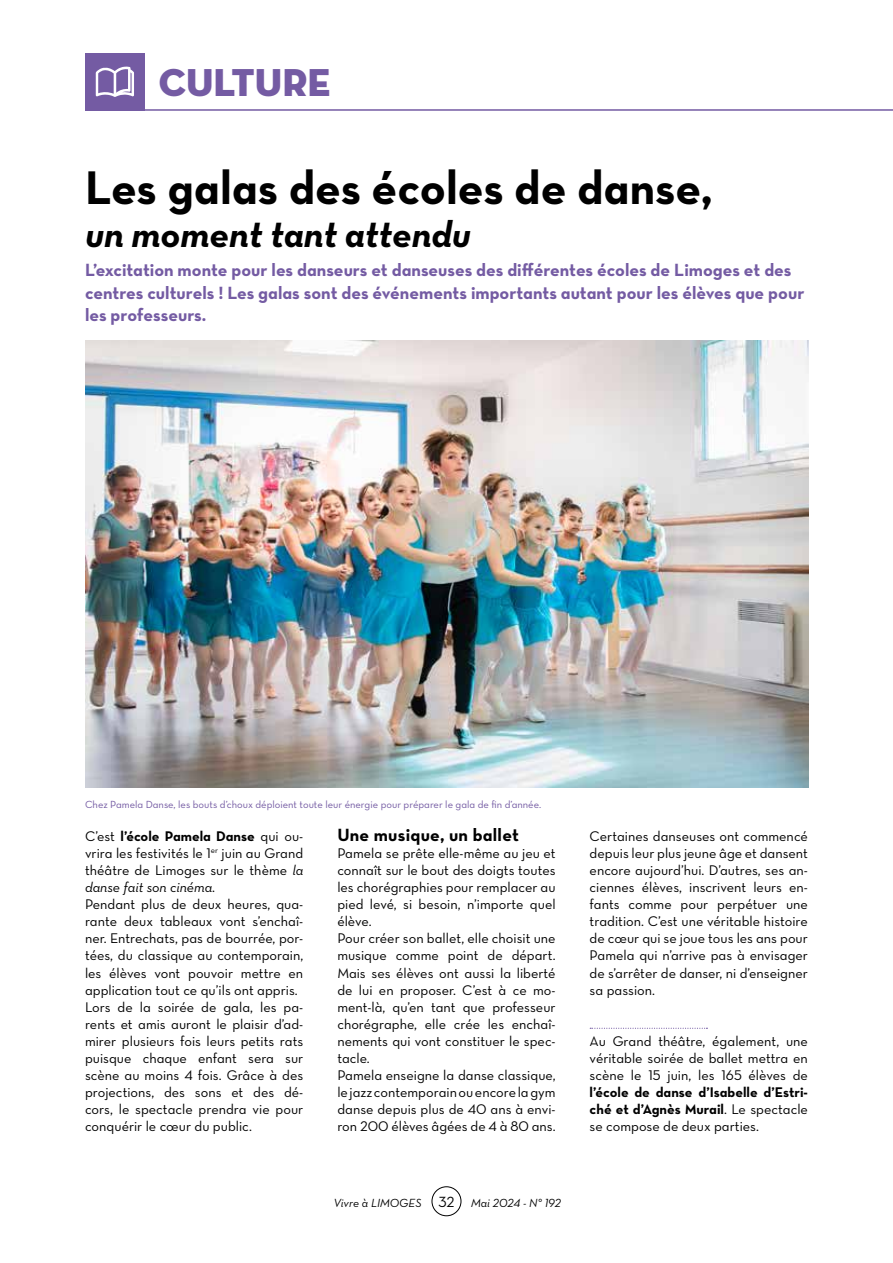
<style>
.page{position:relative;width:893px;height:1263px;background:#fff}
.page>*{position:absolute;margin:0;border:0;box-sizing:border-box;transform-origin:0 0}
.t1{font:48px "Neutra Text Bold Alt";color:#000}
.t2{font:39.6px "Neutra Disp Titling";color:#745ba3}
.t3{font:37.5px "Neutra Text Bold Italic Alt";color:#000}
.t4{font:18px/22.5px "Neutra Text Bold Alt";color:#745ba3}
.t5{font:18px "Neutra Text Bold Alt";letter-spacing:.015em;color:#000}
.t6{font:14.25px/17.1px "Neutra Text Book Alt";color:#000}
.t7{font:14.25px/17.1px "Neutra Text Bold Alt";color:#000}
.t8{font:14.25px "Neutra Text Book Italic Alt";color:#000}
.t9{font:12px "Neutra Text Book Italic Alt";color:#000}
.t10{font:10.5px "Neutra Text Book Alt";color:#745ba3}
.s1{font-family:"Neutra Text Book Alt"}
.s2{font-family:"Neutra Text Book Italic Alt"}
.s3{font-family:"Neutra Text Book Alt";font-size:15px}
</style>
<div class="page">
<hr style="left:85px;top:109px;width:808px;height:2px;background:#745ba3">
<div style="left:85px;top:53px;width:60px;height:58px;background:#745ba3"></div>
<svg style="left:96px;top:67px;width:38px;height:30px"></svg>
<svg style="left:590px;top:1028px;width:117px;height:1px"></svg>
<img style="left:85px;top:341px;width:723px;height:446px">
<div style="left:432px;top:1186px;width:29px;height:30px;border:1px solid #000;border-radius:50%"></div>
<h2 class="t2" style="left:159px;top:58px;width:173px">CULTURE</h2>
<h1 class="t1" style="left:85px;top:157px;width:629px">Les galas des écoles de danse,</h1>
<h3 class="t3" style="left:85px;top:211px;width:387px">un moment tant attendu</h3>
<p class="t4" style="left:85px;top:259px;width:721px">L’excitation monte pour les danseurs et danseuses des différentes écoles de Limoges et des centres culturels ! Les galas sont des événements importants autant pour les élèves que pour les professeurs.</p>
<p class="t10" style="left:85px;top:798px;width:458px">Chez Pamela Danse, les bouts d’choux déploient toute leur énergie pour préparer le gala de fin d’année.</p>
<p class="t7" style="left:85px;top:827px;width:220px"><span class="s1">C’est</span> l’école Pamela Danse <span class="s1">qui ou-</span></p>
<p class="t6" style="left:85px;top:844px;width:220px">vrira les festivités le 1<sup>er</sup> juin au Grand théâtre de Limoges sur le thème <span class="s2">la</span></p>
<p class="t8" style="left:85px;top:878px;width:132px">danse fait son cinéma<span class="s1">.</span></p>
<p class="t6" style="left:85px;top:895px;width:220px">Pendant plus de deux heures, qua&shy;rante deux tableaux vont s’enchaî&shy;ner. Entrechats, pas de bourrée, por&shy;tées, du classique au contemporain, les élèves vont pouvoir mettre en application tout ce qu’ils ont appris.<br>Lors de la soirée de gala, les pa&shy;rents et amis auront le plaisir d’ad&shy;mirer plusieurs fois leurs petits rats puisque chaque enfant sera sur scène au moins 4 fois. Grâce à des projections, des sons et des dé&shy;cors, le spectacle prendra vie pour conquérir le cœur du public.</p>
<p class="t5" style="left:337px;top:823px;width:183px">Une musique, un ballet</p>
<p class="t6" style="left:337px;top:844px;width:220px">Pamela se prête elle-même au jeu et connaît sur le bout des doigts toutes les chorégraphies pour remplacer au pied levé, si besoin, n’importe quel élève.<br>Pour créer son ballet, elle choisit une musique comme point de départ.<br>Mais ses élèves ont aussi la liberté de lui en proposer. C’est à ce mo&shy;ment-là, qu’en tant que professeur chorégraphe, elle crée les enchaî&shy;nements qui vont constituer le spec&shy;tacle.<br>Pamela enseigne la danse classique, le jazz contemporain ou encore la gym danse depuis plus de 40 ans à envi&shy;ron 200 élèves âgées de 4 à 80 ans.</p>
<p class="t9" style="left:334px;top:1195px;width:229px">Vivre à LIMOGES <span class="s3">32</span> Mai 2024 - N° 192</p>
<p class="t6" style="left:590px;top:827px;width:220px;text-align:justify">Certaines danseuses ont commencé depuis leur plus jeune âge et dansent encore aujourd’hui. D’autres, ses an&shy;ciennes élèves, inscrivent leurs en&shy;fants comme pour perpétuer une tradition. C’est une véritable histoire de cœur qui se joue tous les ans pour Pamela qui n’arrive pas à envisager de s’arrêter de danser, ni d’enseigner sa passion.</p>
<p class="t6" style="left:590px;top:1032px;width:220px;text-align:justify">Au Grand théâtre, également, une véritable soirée de ballet mettra en scène le 15 juin, les 165 élèves de</p>
<p class="t7" style="left:590px;top:1083px;width:220px">l’école de danse d’Isabelle d’Estri&shy;ché et d’Agnès Murail<span class="s1">. Le spectacle</span></p>
<p class="t6" style="left:590px;top:1118px;width:171px">se compose de deux parties.</p>
</div>
